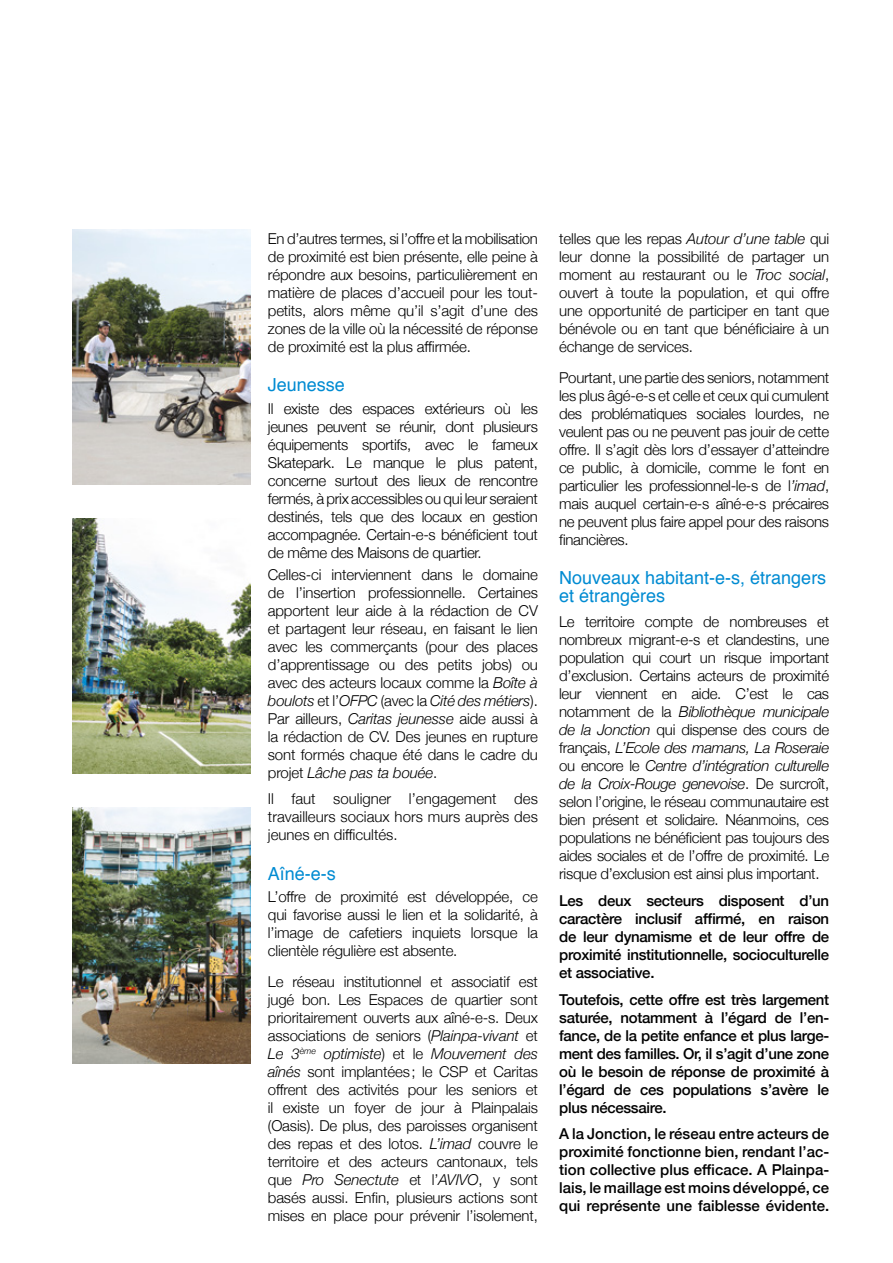
<style>
.page{position:relative;width:893px;height:1263px;background:#fff}
.page>*{position:absolute;margin:0;border:0;box-sizing:border-box;transform-origin:0 0}
.t1{font:18px/18px "Helvetica";color:#008bd2}
.t2{font:300 15px/18px "Helvetica Neue";letter-spacing:-.01em;color:#000;text-align:justify}
.t3{font:500 15px/18px "Helvetica Neue";letter-spacing:-.02em;color:#000;text-align:justify}
.s1{font-style:italic}
</style>
<div class="page">
<img style="left:72px;top:230px;width:178px;height:255px">
<img style="left:72px;top:808px;width:178px;height:255px">
<img style="left:72px;top:519px;width:178px;height:255px">
<p class="t2" style="left:268px;top:229px;width:272px">En d’autres termes, si l’offre et la mobilisation de proximité est bien présente, elle peine à répondre aux besoins, particulièrement en matière de places d’accueil pour les tout&shy;petits, alors même qu’il s’agit d’une des zones de la ville où la nécessité de réponse de proximité est la plus affirmée.</p>
<p class="t1" style="left:268px;top:377px;width:79px">Jeunesse</p>
<p class="t2" style="left:268px;top:398px;width:272px">Il existe des espaces extérieurs où les jeunes peuvent se réunir, dont plusieurs équipements sportifs, avec le fameux Skatepark. Le manque le plus patent, concerne surtout des lieux de rencontre fermés, à prix accessibles ou qui leur seraient destinés, tels que des locaux en gestion accompagnée. Certain-e-s bénéficient tout de même des Maisons de quartier.</p>
<p class="t2" style="left:268px;top:564px;width:272px">Celles-ci interviennent dans le domaine de l’insertion professionnelle. Certaines apportent leur aide à la rédaction de CV et partagent leur réseau, en faisant le lien avec les commerçants (pour des places d’apprentissage ou des petits jobs) ou avec des acteurs locaux comme la <span class="s1">Boîte à boulots</span> et l’<span class="s1">OFPC</span> (avec la <span class="s1">Cité des métiers</span>).<br>Par ailleurs, <span class="s1">Caritas jeunesse</span> aide aussi à la rédaction de CV. Des jeunes en rupture sont formés chaque été dans le cadre du projet <span class="s1">Lâche pas ta bouée</span>.</p>
<p class="t2" style="left:268px;top:789px;width:272px">Il faut souligner l’engagement des travailleurs sociaux hors murs auprès des jeunes en difficultés.</p>
<p class="t1" style="left:268px;top:865px;width:70px">Aîné-e-s</p>
<p class="t2" style="left:268px;top:886px;width:271px">L’offre de proximité est développée, ce qui favorise aussi le lien et la solidarité, à l’image de cafetiers inquiets lorsque la clientèle régulière est absente.</p>
<p class="t2" style="left:268px;top:971px;width:272px">Le réseau institutionnel et associatif est jugé bon. Les Espaces de quartier sont prioritairement ouverts aux aîné-e-s. Deux associations de seniors (<span class="s1">Plainpa-vivant</span> et <span class="s1">Le 3</span><sup>ème</sup> <span class="s1">optimiste</span>) et le <span class="s1">Mouvement des aînés</span> sont implantées; le CSP et Caritas offrent des activités pour les seniors et il existe un foyer de jour à Plainpalais (Oasis). De plus, des paroisses organisent des repas et des lotos. <span class="s1">L’imad</span> couvre le territoire et des acteurs cantonaux, tels que <span class="s1">Pro Senectute</span> et l’<span class="s1">AVIVO</span>, y sont basés aussi. Enfin, plusieurs actions sont mises en place pour prévenir l’isolement,</p>
<p class="t2" style="left:559px;top:229px;width:272px">telles que les repas <span class="s1">Autour d’une table</span> qui leur donne la possibilité de partager un moment au restaurant ou le <span class="s1">Troc social</span>, ouvert à toute la population, et qui offre une opportunité de participer en tant que bénévole ou en tant que bénéficiaire à un échange de services.</p>
<p class="t2" style="left:559px;top:367px;width:272px">Pourtant, une partie des seniors, notamment les plus âgé-e-s et celle et ceux qui cumulent des problématiques sociales lourdes, ne veulent pas ou ne peuvent pas jouir de cette offre. Il s’agit dès lors d’essayer d’atteindre ce public, à domicile, comme le font en particulier les professionnel-le-s de l<span class="s1">’imad</span>, mais auquel certain-e-s aîné-e-s précaires ne peuvent plus faire appel pour des raisons financières.</p>
<p class="t1" style="left:559px;top:569px;width:269px">Nouveaux habitant-e-s, étrangers et étrangères</p>
<p class="t2" style="left:559px;top:612px;width:272px">Le territoire compte de nombreuses et nombreux migrant-e-s et clandestins, une population qui court un risque important d’exclusion. Certains acteurs de proximité leur viennent en aide. C’est le cas notamment de la <span class="s1">Bibliothèque municipale de la Jonction</span> qui dispense des cours de français, <span class="s1">L’Ecole des mamans, La Roseraie </span>ou encore le <span class="s1">Centre d’intégration culturelle de la Croix-Rouge genevoise</span>. De surcroît, selon l’origine, le réseau communautaire est bien présent et solidaire. Néanmoins, ces populations ne bénéficient pas toujours des aides sociales et de l’offre de proximité. Le risque d’exclusion est ainsi plus important.</p>
<p class="t3" style="left:559px;top:890px;width:272px">Les deux secteurs disposent d’un caractère inclusif affirmé, en raison de leur dynamisme et de leur offre de proximité institutionnelle, socioculturelle et associative.</p>
<p class="t3" style="left:559px;top:989px;width:272px">Toutefois, cette offre est très largement saturée, notamment à l’égard de l’en&shy;fance, de la petite enfance et plus large&shy;ment des familles. Or, il s’agit d’une zone où le besoin de réponse de proximité à l’égard de ces populations s’avère le plus nécessaire.</p>
<p class="t3" style="left:559px;top:1123px;width:272px">A la Jonction, le réseau entre acteurs de proximité fonctionne bien, rendant l’ac&shy;tion collective plus efficace. A Plainpa&shy;lais, le maillage est moins développé, ce qui représente une faiblesse évidente.</p>
</div>
